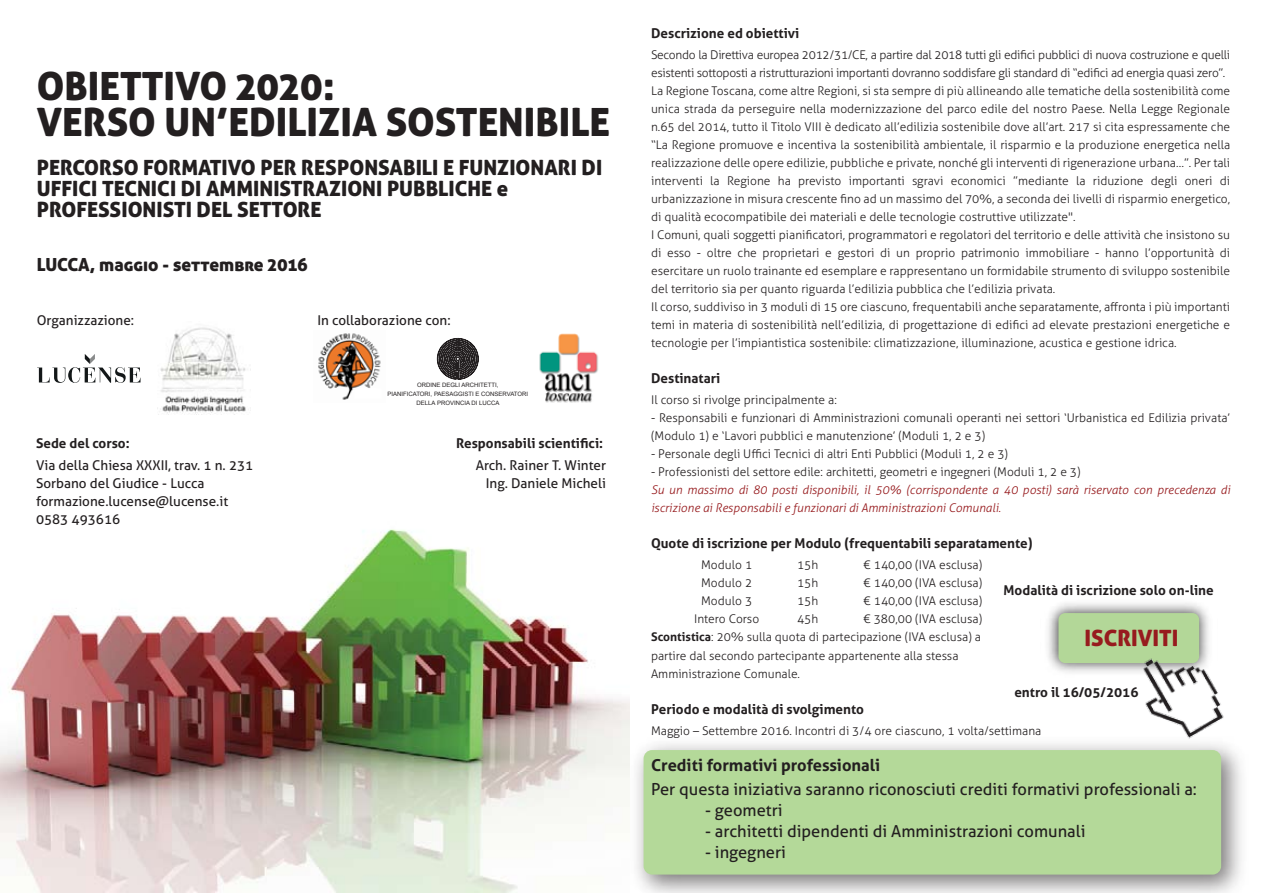
<style>
.page{position:relative;width:1263px;height:893px;background:#fff}
.page>*{position:absolute;margin:0;border:0;box-sizing:border-box;transform-origin:0 0}
.t1{font:39px/36px "Aller Display";color:#231f20}
.t2{font:22.5px "Aller Display";color:#971b1e}
.t3{font:21px/21px "Aller Display";color:#231f20}
.t4{font:18px "Aller Display";color:#231f20}
.t5{font:16.5px/24px "Aller";color:#231f20}
.t6{font:700 13.5px/22.5px "Aller";color:#231f20;text-align:right}
.t7{font:13.5px/18px "Aller";color:#231f20}
.t8{font:300 12px/18px "Aller";color:#231f20}
.t9{font:italic 300 12px/18px "Aller";color:#971b1e}
.t10{font:6px/9px "Arial";color:#231f20;text-align:center}
.s1{font-weight:700}
.s2{font-weight:400}
.s3{font-style:normal;color:#231f20}
</style>
<div class="page">
<img style="left:636px;top:743px;width:606px;height:150px">
<div style="left:644px;top:750px;width:577px;height:125px;background:#b4d999;border-radius:9px"></div>
<img style="left:0;top:529px;width:630px;height:364px">
<img style="left:1047px;top:603px;width:26px;height:70px">
<div style="left:1058px;top:613px;width:141px;height:50px;background:#b3d798;border-radius:7px"></div>
<img style="left:1073px;top:603px;width:169px;height:199px">
<img style="left:318px;top:333px;width:63px;height:67px">
<svg style="left:437px;top:338px;width:42px;height:42px"></svg>
<svg style="left:37px;top:354px;width:104px;height:29px"></svg>
<img style="left:539px;top:333px;width:60px;height:70px">
<img style="left:158px;top:327px;width:93px;height:88px">
<p class="t1" style="left:37px;top:67px;width:575px">OBIETTIVO 2020:<br>VERSO UN’EDILIZIA SOSTENIBILE</p>
<p class="t3" style="left:37px;top:157px;width:567px">PERCORSO FORMATIVO PER RESPONSABILI E FUNZIONARI DI<br>UFFICI TECNICI DI AMMINISTRAZIONI PUBBLICHE e<br>PROFESSIONISTI DEL SETTORE</p>
<p class="t4" style="left:37px;top:253px;width:273px">LUCCA, maggio - settembre 2016</p>
<p class="t7" style="left:37px;top:311px;width:99px">Organizzazione:</p>
<p class="t7" style="left:317px;top:311px;width:135px">In collaborazione con:</p>
<p class="t7" style="left:36px;top:432px;width:219px;line-height:22.5px"><span class="s1">Sede del corso:<br></span>Via della Chiesa XXXII, trav. 1 n. 231</p>
<p class="t7" style="left:36px;top:475px;width:194px">Sorbano del Giudice - Lucca formazione.lucense@lucense.it<br>0583 493616</p>
<p class="t10" style="left:387px;top:381px;width:142px">ORDINE DEGLI ARCHITETTI,<br>PIANIFICATORI, PAESAGGISTI E CONSERVATORI<br>DELLA PROVINCIA DI LUCCA</p>
<p class="t6" style="left:456px;top:432px;width:152px">Responsabili scientifici:<br><span class="s2">Arch. Rainer T. Winter</span></p>
<p class="t7" style="left:486px;top:475px;width:122px">Ing. Daniele Micheli</p>
<p class="t6" style="left:651px;top:22px;width:150px">Descrizione ed obiettivi</p>
<p class="t8" style="left:651px;top:46px;width:581px">Secondo la Direttiva europea 2012/31/CE, a partire dal 2018 tutti gli edifici pubblici di nuova costruzione e quelli esistenti sottoposti a ristrutturazioni importanti dovranno soddisfare gli standard di “edifici ad energia quasi zero”.<br>La Regione Toscana, come altre Regioni, si sta sempre di più allineando alle tematiche della sostenibilità come unica strada da perseguire nella modernizzazione del parco edile del nostro Paese. Nella Legge Regionale n.65 del 2014, tutto il Titolo VIII è dedicato all’edilizia sostenibile dove all’art. 217 si cita espressamente che “La Regione promuove e incentiva la sostenibilità ambientale, il risparmio e la produzione energetica nella realizzazione delle opere edilizie, pubbliche e private, nonché gli interventi di rigenerazione urbana…”. Per tali interventi la Regione ha previsto importanti sgravi economici ”mediante la riduzione degli oneri di urbanizzazione in misura crescente fino ad un massimo del 70%, a seconda dei livelli di risparmio energetico, di qualità ecocompatibile dei materiali e delle tecnologie costruttive utilizzate".<br>I Comuni, quali soggetti pianificatori, programmatori e regolatori del territorio e delle attività che insistono su di esso - oltre che proprietari e gestori di un proprio patrimonio immobiliare - hanno l’opportunità di esercitare un ruolo trainante ed esemplare e rappresentano un formidabile strumento di sviluppo sostenibile del territorio sia per quanto riguarda l’edilizia pubblica che l’edilizia privata.<br>Il corso, suddiviso in 3 moduli di 15 ore ciascuno, frequentabili anche separatamente, affronta i più importanti temi in materia di sostenibilità nell’edilizia, di progettazione di edifici ad elevate prestazioni energetiche e tecnologie per l’impiantistica sostenibile: climatizzazione, illuminazione, acustica e gestione idrica.</p>
<p class="t6" style="left:651px;top:367px;width:71px">Destinatari</p>
<p class="t8" style="left:651px;top:391px;width:187px">Il corso si rivolge principalmente a:</p>
<p class="t8" style="left:651px;top:409px;width:580px">- Responsabili e funzionari di Amministrazioni comunali operanti nei settori ‘Urbanistica ed Edilizia privata’ (Modulo 1) e ‘Lavori pubblici e manutenzione’ (Moduli 1, 2 e 3)</p>
<p class="t8" style="left:651px;top:445px;width:358px">- Personale degli Uffici Tecnici di altri Enti Pubblici (Moduli 1, 2 e 3)</p>
<p class="t9" style="left:651px;top:463px;width:581px"><span class="s3">- Professionisti del settore edile: architetti, geometri e ingegneri (Moduli 1, 2 e 3)<br></span>Su un massimo di 80 posti disponibili, il 50% (corrispondente a 40 posti) sarà riservato con precedenza di iscrizione ai Responsabili e funzionari di Amministrazioni Comunali.</p>
<p class="t6" style="left:651px;top:532px;width:383px">Quote di iscrizione per Modulo (frequentabili separatamente)</p>
<p class="t8" style="left:701px;top:556px;width:53px">Modulo 1</p>
<p class="t8" style="left:797px;top:556px;width:23px">15h</p>
<p class="t8" style="left:863px;top:556px;width:120px">€ 140,00 (IVA esclusa)</p>
<p class="t8" style="left:701px;top:574px;width:53px">Modulo 2</p>
<p class="t8" style="left:797px;top:574px;width:23px">15h</p>
<p class="t8" style="left:863px;top:574px;width:120px">€ 140,00 (IVA esclusa)</p>
<p class="t8" style="left:701px;top:592px;width:53px">Modulo 3</p>
<p class="t8" style="left:797px;top:592px;width:23px">15h</p>
<p class="t8" style="left:863px;top:592px;width:120px">€ 140,00 (IVA esclusa)</p>
<p class="t8" style="left:694px;top:610px;width:67px">Intero Corso</p>
<p class="t8" style="left:797px;top:610px;width:23px">45h</p>
<p class="t6" style="left:1004px;top:578px;width:212px">Modalità di iscrizione solo on-line</p>
<p class="t8" style="left:651px;top:610px;width:333px;text-indent:212px">€ 380,00 (IVA esclusa)<br><span class="s1">Scontistica</span>: 20% sulla quota di partecipazione (IVA esclusa) a partire dal secondo partecipante appartenente alla stessa Amministrazione Comunale.</p>
<p class="t6" style="left:651px;top:697px;width:215px">Periodo e modalità di svolgimento</p>
<p class="t8" style="left:651px;top:721px;width:392px">Maggio – Settembre 2016. Incontri di 3/4 ore ciascuno, 1 volta/settimana</p>
<p class="t5" style="left:651px;top:753px;width:547px"><span class="s1">Crediti formativi professionali<br></span>Per questa iniziativa saranno riconosciuti crediti formativi professionali a:</p>
<p class="t5" style="left:705px;top:798px;width:79px">- geometri</p>
<p class="t5" style="left:705px;top:819px;width:382px">- architetti dipendenti di Amministrazioni comunali</p>
<p class="t5" style="left:705px;top:840px;width:82px">- ingegneri</p>
<p class="t2" style="left:1084px;top:624px;width:95px">ISCRIVITI</p>
<p class="t6" style="left:1014px;top:680px;width:126px">entro il 16/05/2016</p>
</div>
